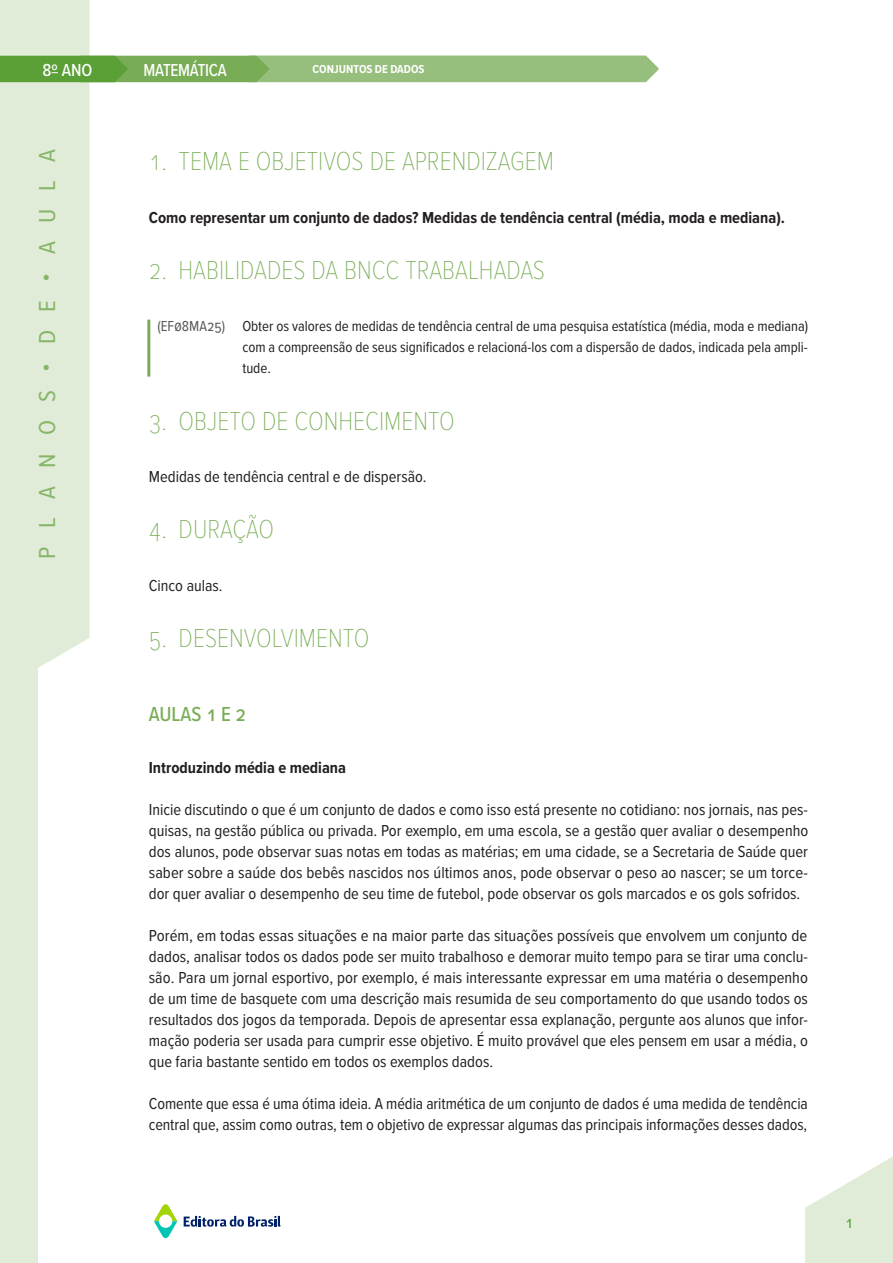
<style>
.page{position:relative;width:893px;height:1263px;background:#fff}
.page>*{position:absolute;margin:0;border:0;box-sizing:border-box;transform-origin:0 0}
.t1{font:100 27px "Proxima Nova Cond";color:#79ad55}
.t2{font:24px "Proxima Nova Cond";letter-spacing:.73em;color:#87b569;scale:1.05 1}
.Aula{font:500 21px "Proxima Nova Cond";letter-spacing:-.005em;color:#79ad55}
.t3{font:500 18px "Proxima Nova Cond";letter-spacing:-.015em;color:#fff;scale:.95 1}
.t4{font:500 18px "Proxima Nova Cond";letter-spacing:-.015em;color:#fff}
.Corpo{font:16.5px/21px "Proxima Nova Cond";letter-spacing:-.005em;color:#231f20;text-align:justify}
.Des-TOPICO{font:700 16.5px "Proxima Nova Cond";color:#231f20}
.t5{font:16.5px "Proxima Nova Cond";color:#5b9f37}
.BNCC_Corpo{font:15px/21px "Proxima Nova Cond";letter-spacing:-.005em;color:#231f20;text-align:justify}
.t6{font:700 12px "Proxima Nova Cond";color:#fff}
.s1{color:#57585a}
</style>
<div class="page">
<div style="left:38px;top:0;width:52px;height:668px;background:#e0ecd8"></div>
<svg style="left:805px;top:1156px;width:88px;height:107px"></svg>
<div style="left:0;top:0;width:38px;height:1263px;background:#e0ecd8"></div>
<svg style="left:154px;top:1204px;width:23px;height:34px"></svg>
<svg style="left:184px;top:1216px;width:97px;height:11px"></svg>
<svg style="left:0;top:56px;width:659px;height:26px;background:#85b568"></svg>
<hr style="left:147px;top:320px;width:3px;height:57px;background:#79ad55">
<p class="t4" style="left:43px;top:59px;width:52px">8º ANO</p>
<p class="t3" style="left:144px;top:59px;width:89px">MATEMÁTICA</p>
<p class="t6" style="left:313px;top:62px;width:113px">conjuntos de dados</p>
<h2 class="t2" style="left:33px;top:559px;width:392px;rotate:-90deg">PLANOS•DE•AULA</h2>
<p class="t1" style="left:149px;top:145px;width:407px">1. TEMA E OBJETIVOS DE APRENDIZAGEM</p>
<p class="Des-TOPICO" style="left:149px;top:207px;width:638px">Como representar um conjunto de dados? Medidas de tendência central (média, moda e mediana).</p>
<p class="t1" style="left:149px;top:254px;width:398px">2. HABILIDADES DA BNCC TRABALHADAS</p>
<p class="BNCC_Corpo" style="left:242px;top:316px;width:567px;text-indent:-85px"><span class="s1">(EF08MA25)</span> Obter os valores de medidas de tendência central de uma pesquisa estatística (média, moda e mediana) com a compreensão de seus significados e relacioná-los com a dispersão de dados, indicada pela ampli&shy;tude.</p>
<p class="t1" style="left:149px;top:405px;width:307px">3. OBJETO DE CONHECIMENTO</p>
<p class="Corpo" style="left:149px;top:466px;width:279px">Medidas de tendência central e de dispersão.</p>
<p class="t1" style="left:149px;top:513px;width:127px">4. DURAÇÃO</p>
<p class="Corpo" style="left:149px;top:575px;width:75px">Cinco aulas.</p>
<p class="t1" style="left:149px;top:622px;width:222px">5. DESENVOLVIMENTO</p>
<p class="Aula" style="left:149px;top:701px;width:99px">AULAS 1 E 2</p>
<p class="Des-TOPICO" style="left:149px;top:758px;width:199px">Introduzindo média e mediana</p>
<p class="Corpo" style="left:149px;top:800px;width:661px">Inicie discutindo o que é um conjunto de dados e como isso está presente no cotidiano: nos jornais, nas pes&shy;quisas, na gestão pública ou privada. Por exemplo, em uma escola, se a gestão quer avaliar o desempenho dos alunos, pode observar suas notas em todas as matérias; em uma cidade, se a Secretaria de Saúde quer saber sobre a saúde dos bebês nascidos nos últimos anos, pode observar o peso ao nascer; se um torce&shy;dor quer avaliar o desempenho de seu time de futebol, pode observar os gols marcados e os gols sofridos.</p>
<p class="Corpo" style="left:149px;top:926px;width:661px">Porém, em todas essas situações e na maior parte das situações possíveis que envolvem um conjunto de dados, analisar todos os dados pode ser muito trabalhoso e demorar muito tempo para se tirar uma conclu&shy;são. Para um jornal esportivo, por exemplo, é mais interessante expressar em uma matéria o desempenho de um time de basquete com uma descrição mais resumida de seu comportamento do que usando todos os resultados dos jogos da temporada. Depois de apresentar essa explanação, pergunte aos alunos que infor&shy;mação poderia ser usada para cumprir esse objetivo. É muito provável que eles pensem em usar a média, o que faria bastante sentido em todos os exemplos dados.</p>
<p class="Corpo" style="left:149px;top:1094px;width:661px">Comente que essa é uma ótima ideia. A média aritmética de um conjunto de dados é uma medida de tendência central que, assim como outras, tem o objetivo de expressar algumas das principais informações desses dados,</p>
<p class="t5" style="left:845px;top:1212px;width:10px">1</p>
</div>
